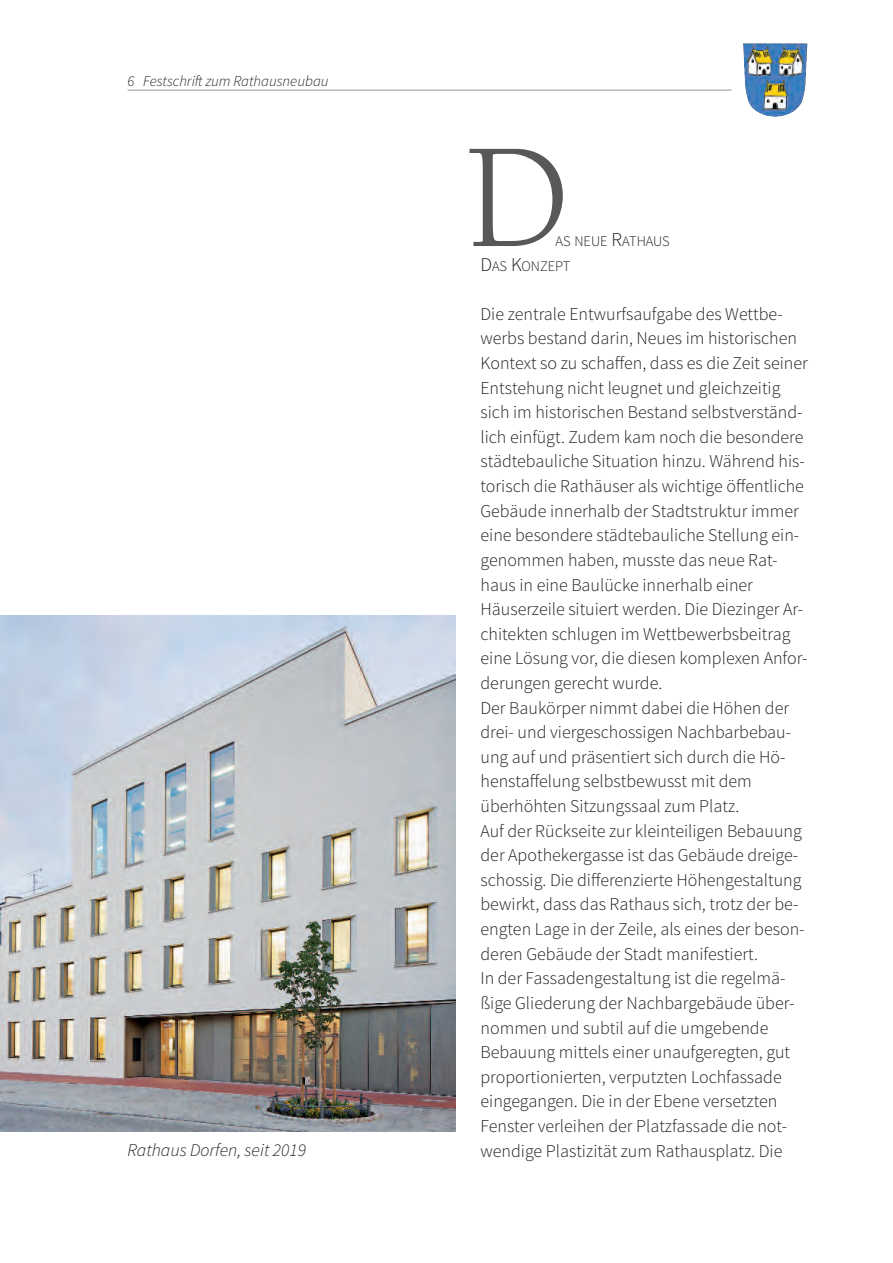
<style>
.page{position:relative;width:893px;height:1263px;background:#fff}
.page>*{position:absolute;margin:0;border:0;box-sizing:border-box;transform-origin:0 0}
.t1{font:153px "Berkeley";color:#57585a}
.t2{font:300 18px/24.6px "Source Sans Pro";color:#231f20}
.t3{font:italic 300 18px "Source Sans Pro";color:#231f20}
.t4{font:italic 300 15px "Source Sans Pro";color:#231f20}
.t5{font:300 14.7px/24.6px "Source Sans Pro";color:#231f20}
.s1{font-size:19.5px}
</style>
<div class="page">
<hr style="left:128px;top:90px;width:603px;height:1px;background:#939598">
<img style="left:743px;top:43px;width:64px;height:74px">
<img style="left:0;top:615px;width:455px;height:517px">
<p class="t4" style="left:128px;top:75px;width:203px">6 Festschrift zum Rathausneubau</p>
<h1 class="t1" style="left:465px;top:138px;width:106px">D</h1>
<p class="t5" style="left:480px;top:230px;width:191px;text-indent:75px">as neue <span class="s1">R</span>athaus <span class="s1">d</span>as <span class="s1">K</span>onZePt</p>
<p class="t2" style="left:480px;top:303px;width:329px">die zentrale entwurfsaufgabe des Wettbe&shy;werbs bestand darin, neues im historischen Kontext so zu schaffen, dass es die Zeit seiner entstehung nicht leugnet und gleichzeitig sich im historischen bestand selbstverständ&shy;lich einfügt. Zudem kam noch die besondere städtebauliche situation hinzu. Während his&shy;torisch die Rathäuser als wichtige öffentliche Gebäude innerhalb der stadtstruktur immer eine besondere städtebauliche stellung ein&shy;genommen haben, musste das neue Rat&shy;haus in eine baulücke innerhalb einer häuserzeile situiert werden. die diezinger ar&shy;chitekten schlugen im Wettbewerbsbeitrag eine Lösung vor, die diesen komplexen anfor&shy;derungen gerecht wurde.<br>der baukörper nimmt dabei die höhen der drei- und viergeschossigen nachbarbebau&shy;ung auf und präsentiert sich durch die hö&shy;henstaffelung selbstbewusst mit dem überhöhten sitzungssaal zum Platz.<br>auf der Rückseite zur kleinteiligen bebauung der apothekergasse ist das Gebäude dreige&shy;schossig. die differenzierte höhengestaltung bewirkt, dass das Rathaus sich, trotz der be&shy;engten Lage in der Zeile, als eines der beson&shy;deren Gebäude der stadt manifestiert.<br>In der fassadengestaltung ist die regelmä&shy;ßige Gliederung der nachbargebäude über&shy;nommen und subtil auf die umgebende bebauung mittels einer unaufgeregten, gut proportionierten, verputzten Lochfassade eingegangen. die in der ebene versetzten fenster verleihen der Platzfassade die not-</p>
<p class="t3" style="left:128px;top:1143px;width:180px">Rathaus Dorfen, seit 2019</p>
<p class="t2" style="left:480px;top:1140px;width:303px">wendige Plastizität zum Rathausplatz. die</p>
</div>
